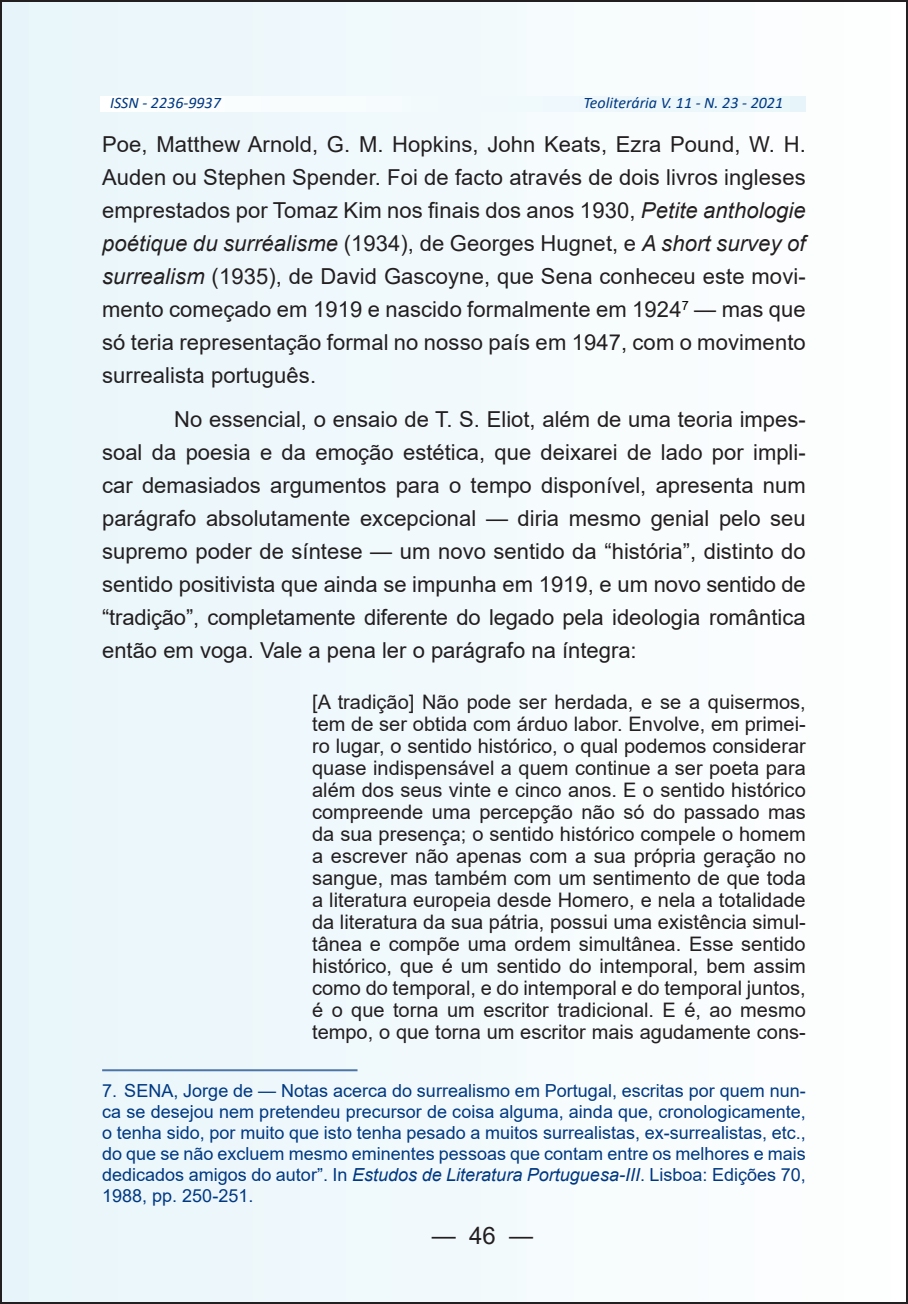
<style>
.page{position:relative;width:908px;height:1304px;background:#fff}
.page>*{position:absolute;margin:0;border:0;box-sizing:border-box;transform-origin:0 0}
.t1{font:24px "Arial";color:#231f20}
.t2{font:22px/33px "Arial";letter-spacing:.005em;color:#231f20;text-align:justify}
.t3{font:20px/22px "Arial";color:#231f20;text-align:justify}
.t4{font:18px/21px "Arial";color:#003882;text-align:justify}
.t5{font:italic 16px "Calibri";color:#003882}
.s1{font-style:italic}
</style>
<div class="page">
<div style="left:1px;top:1px;width:905px;height:1302px;background:#f2f9fc"></div>
<hr style="left:102px;top:1069px;width:255px;height:2px;background:#4d74a8">
<p class="t5" style="left:110px;top:92px;width:112px">ISSN - 2236-9937</p>
<p class="t5" style="left:583px;top:92px;width:201px">Teoliterária V. 11 - N. 23 - 2021</p>
<p class="t2" style="left:102px;top:128px;width:704px">Poe, Matthew Arnold, G. M. Hopkins, John Keats, Ezra Pound, W. H.<br>Auden ou Stephen Spender. Foi de facto através de dois livros ingleses emprestados por Tomaz Kim nos finais dos anos 1930, <span class="s1">Petite anthologie poétique du surréalisme</span> (1934), de Georges Hugnet, e <span class="s1">A short survey of surrealism</span> (1935), de David Gascoyne, que Sena conheceu este movi&shy;mento começado em 1919 e nascido formalmente em 1924<sup>7</sup> — mas que só teria representação formal no nosso país em 1947, com o movimento surrealista português.</p>
<p class="t2" style="left:102px;top:403px;width:705px;text-indent:72px">No essencial, o ensaio de T. S. Eliot, além de uma teoria impes&shy;soal da poesia e da emoção estética, que deixarei de lado por impli&shy;car demasiados argumentos para o tempo disponível, apresenta num parágrafo absolutamente excepcional — diria mesmo genial pelo seu supremo poder de síntese — um novo sentido da “história”, distinto do sentido positivista que ainda se impunha em 1919, e um novo sentido de “tradição”, completamente diferente do legado pela ideologia romântica então em voga. Vale a pena ler o parágrafo na íntegra:</p>
<p class="t3" style="left:312px;top:691px;width:495px">[A tradição] Não pode ser herdada, e se a quisermos, tem de ser obtida com árduo labor. Envolve, em primei&shy;ro lugar, o sentido histórico, o qual podemos considerar quase indispensável a quem continue a ser poeta para além dos seus vinte e cinco anos. E o sentido histórico compreende uma percepção não só do passado mas da sua presença; o sentido histórico compele o homem a escrever não apenas com a sua própria geração no sangue, mas também com um sentimento de que toda a literatura europeia desde Homero, e nela a totalidade da literatura da sua pátria, possui uma existência simul&shy;tânea e compõe uma ordem simultânea. Esse sentido histórico, que é um sentido do intemporal, bem assim como do temporal, e do intemporal e do temporal juntos, é o que torna um escritor tradicional. E é, ao mesmo tempo, o que torna um escritor mais agudamente cons-</p>
<p class="t4" style="left:102px;top:1080px;width:705px">7. SENA, Jorge de — Notas acerca do surrealismo em Portugal, escritas por quem nun&shy;ca se desejou nem pretendeu precursor de coisa alguma, ainda que, cronologicamente, o tenha sido, por muito que isto tenha pesado a muitos surrealistas, ex-surrealistas, etc., do que se não excluem mesmo eminentes pessoas que contam entre os melhores e mais dedicados amigos do autor”. In <span class="s1">Estudos de Literatura Portuguesa-III</span>. Lisboa: Edições 70, 1988, pp. 250-251.</p>
<p class="t1" style="left:431px;top:1218px;width:103px">— 46 —</p>
</div>
